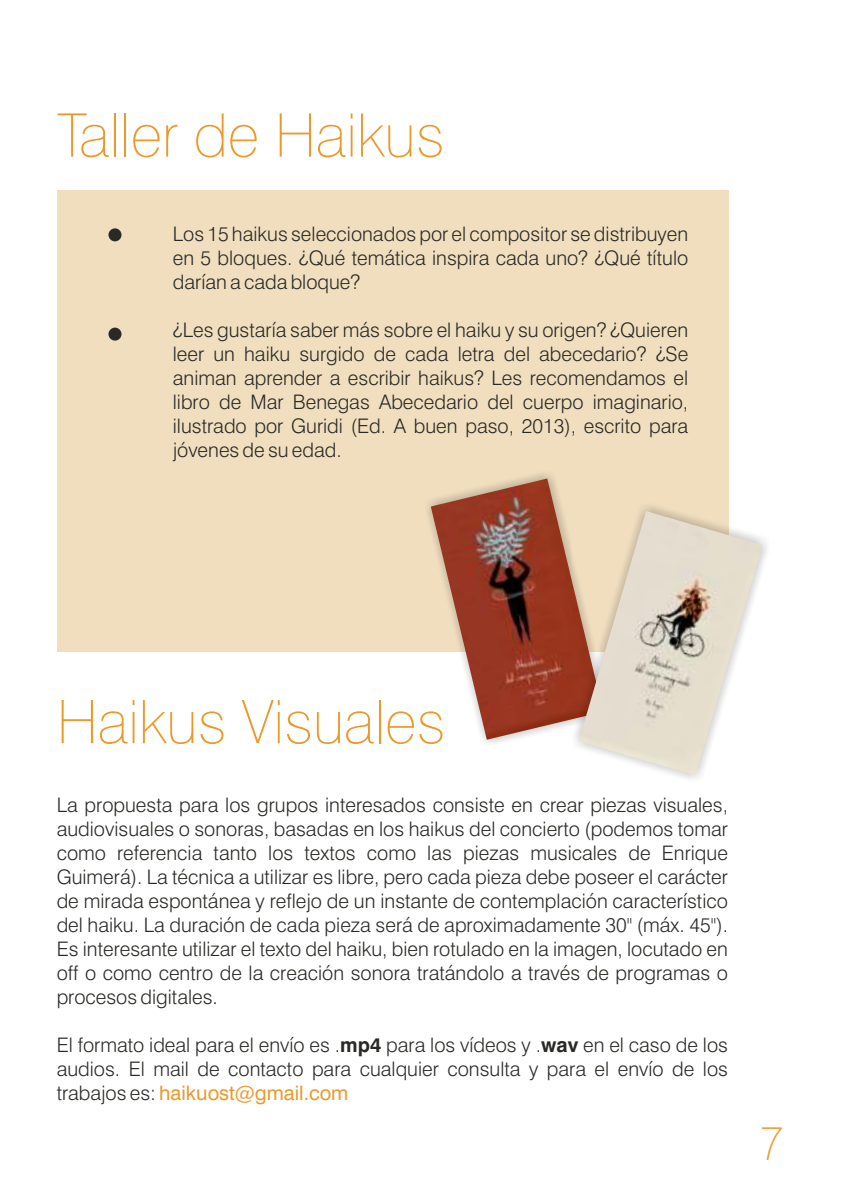
<style>
.page{position:relative;width:842px;height:1191px;background:#fff}
.page>*{position:absolute;margin:0;border:0;box-sizing:border-box;transform-origin:0 0}
.t1{font:100 60px "Swiss 721 BT";color:#eb992b}
.t2{font:100 48px "Swiss 721 BT";color:#eb992b}
.t3{font:300 20px/24px "Swiss 721 BT";color:#292926;text-align:justify}
.s1{font-weight:700}
.s2{font-weight:400;color:#eb992b}
</style>
<div class="page">
<div style="left:57px;top:191px;width:672px;height:461px;background:#f0debf"></div>
<div style="left:424px;top:471px;width:186px;height:275px;background:#292926;opacity:.35"></div>
<img style="left:431px;top:478px;width:172px;height:261px">
<div style="left:571px;top:503px;width:199px;height:279px;background:#292926;opacity:.35"></div>
<img style="left:579px;top:511px;width:184px;height:264px">
<div style="left:108px;top:327px;width:13px;height:14px;background:#292926;border-radius:50%"></div>
<div style="left:108px;top:228px;width:13px;height:13px;background:#292926;border-radius:50%"></div>
<h1 class="t1" style="left:57px;top:111px;width:389px">Taller de Haikus</h1>
<p class="t3" style="left:173px;top:224px;width:517px">Los 15 haikus seleccionados por el compositor se distribuyen en 5 bloques. ¿Qué temática inspira cada uno? ¿Qué título darían a cada bloque?</p>
<p class="t3" style="left:173px;top:320px;width:517px">¿Les gustaría saber más sobre el haiku y su origen? ¿Quieren leer un haiku surgido de cada letra del abecedario? ¿Se animan aprender a escribir haikus? Les recomendamos el libro de Mar Benegas Abecedario del cuerpo imaginario, ilustrado por Guridi (Ed. A buen paso, 2013), escrito para jóvenes de su edad.</p>
<h1 class="t1" style="left:57px;top:697px;width:390px">Haikus Visuales</h1>
<p class="t3" style="left:57px;top:794px;width:673px">La propuesta para los grupos interesados consiste en crear piezas visuales, audiovisuales o sonoras, basadas en los haikus del concierto (podemos tomar como referencia tanto los textos como las piezas musicales de Enrique Guimerá). La técnica a utilizar es libre, pero cada pieza debe poseer el carácter de mirada espontánea y reflejo de un instante de contemplación característico del haiku. La duración de cada pieza será de aproximadamente 30'' (máx. 45'').<br>Es interesante utilizar el texto del haiku, bien rotulado en la imagen, locutado en off o como centro de la creación sonora tratándolo a través de programas o procesos digitales.</p>
<p class="t3" style="left:57px;top:1034px;width:673px">El formato ideal para el envío es .<span class="s1">mp4</span> para los vídeos y .<span class="s1">wav</span> en el caso de los audios. El mail de contacto para cualquier consulta y para el envío de los trabajos es: <span class="s2">haikuost@gmail.com</span></p>
<h2 class="t2" style="left:759px;top:1123px;width:27px">7</h2>
</div>
